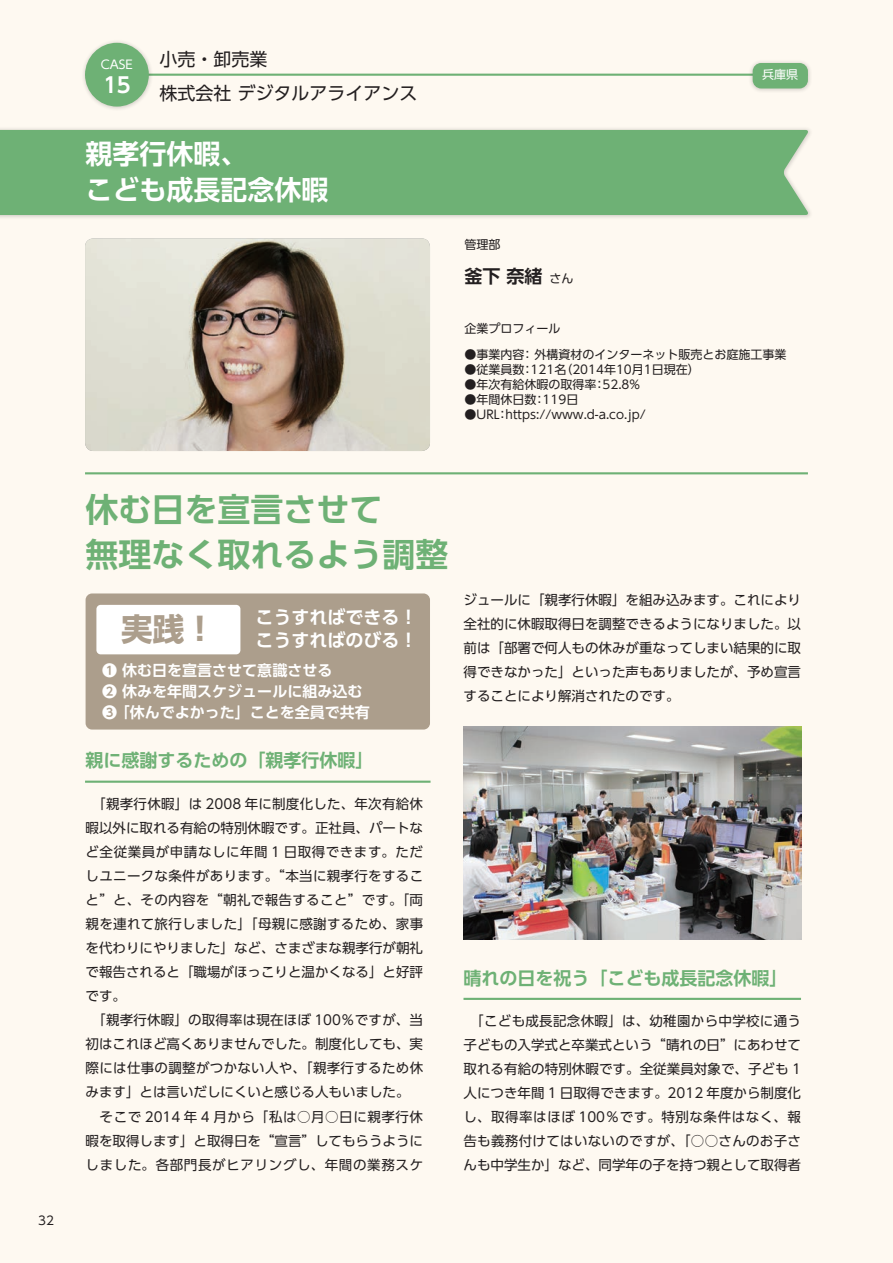
<style>
.page{position:relative;width:893px;height:1263px;background:#fef9f1}
.page>*{position:absolute;margin:0;border:0;box-sizing:border-box;transform-origin:0 0}
.t1{font:700 33px/45px "UD Shin Go Pro De";color:#6eb175}
.t2{font:700 31.5px "UD Shin Go Pro";color:#ac9e8c}
.t3{font:700 27px/36px "UD Shin Go Pro De";color:#fff}
.t4{font:700 21px "UD Shin Go Pro De";color:#fff}
.t5{font:700 18px "UD Shin Go Pro De";color:#6eb175}
.t6{font:18px "UD Shin Go Pro";color:#231f20}
.t7{font:700 18px/22.5px "UD Shin Go Pro De";color:#fff}
.t8{font:700 18px "UD Shin Go Pro De";color:#231f20}
.t9{font:700 15px/21px "UD Shin Go Pro De";color:#fff}
.t10{font:13.5px/24px "UD Shin Go Pro";color:#231f20;text-align:justify}
.t11{font:12px "UD Shin Go Pro";color:#231f20}
.t12{font:12px "UD Shin Go Pro";color:#fff}
.s1{font-family:"UD Shin Go Pro";font-weight:400;font-size:12px}
</style>
<div class="page">
<hr style="left:85px;top:74px;width:723px;height:2px;background:#6eb175">
<hr style="left:85px;top:472px;width:723px;height:2px;background:#6eb175">
<hr style="left:85px;top:781px;width:346px;height:2px;background:#6eb175">
<div style="left:81px;top:39px;width:73px;height:72px;background:#231f20;opacity:.2"></div>
<div style="left:85px;top:43px;width:64px;height:64px;background:#6eb175;border-radius:50%"></div>
<div style="left:748px;top:59px;width:65px;height:34px;background:#231f20;opacity:.2"></div>
<div style="left:753px;top:63px;width:55px;height:25px;background:#6eb175;border-radius:9px"></div>
<div style="left:0;top:126px;width:813px;height:94px;background:#231f20;opacity:.2"></div>
<div style="left:0;top:130px;width:809px;height:85px;background:#6eb175"></div>
<div style="left:86px;top:593px;width:344px;height:136px;background:#ac9e8c;border-radius:6px"></div>
<div style="left:96px;top:605px;width:144px;height:49px;background:#fff;border-radius:4px"></div>
<img style="left:85px;top:238px;width:345px;height:213px">
<hr style="left:463px;top:998px;width:338px;height:2px;background:#6eb175">
<img style="left:463px;top:726px;width:338px;height:214px">
<p class="t11" style="left:38px;top:1211px;width:17px">32</p>
<p class="t12" style="left:101px;top:54px;width:34px">CASE</p>
<h3 class="t6" style="left:159px;top:45px;width:109px">小売・卸売業</h3>
<h3 class="t4" style="left:103px;top:68px;width:29px">15</h3>
<h3 class="t6" style="left:159px;top:79px;width:259px">株式会社 デジタルアライアンス</h3>
<h3 class="t3" style="left:86px;top:135px;width:244px">親孝行休暇、<br>こども成長記念休暇</h3>
<p class="t11" style="left:465px;top:235px;width:37px">管理部</p>
<h3 class="t8" style="left:465px;top:262px;width:111px">釜下 奈緒<span class="s1">さん</span></h3>
<p class="t11" style="left:465px;top:319px;width:97px">企業プロフィール</p>
<p class="t12" style="left:762px;top:65px;width:37px">兵庫県</p>
<p class="t11" style="left:465px;top:345px;width:323px">●事業内容： 外構資材のインターネット販売とお庭施工事業</p>
<p class="t11" style="left:465px;top:360px;width:237px">●従業員数：121名（2014年10月1日現在）</p>
<p class="t11" style="left:465px;top:375px;width:177px">●年次有給休暇の取得率：52.8%</p>
<p class="t11" style="left:465px;top:390px;width:115px">●年間休日数：119日</p>
<p class="t11" style="left:465px;top:405px;width:183px">●URL：https://www.d-a.co.jp/</p>
<h1 class="t1" style="left:86px;top:486px;width:365px">休む日を宣言させて<br>無理なく取れるよう調整</h1>
<h2 class="t2" style="left:121px;top:603px;width:96px">実践！</h2>
<h3 class="t7" style="left:255px;top:606px;width:164px">こうすればできる！こうすればのびる！</h3>
<p class="t9" style="left:102px;top:659px;width:269px">❶ 休む日を宣言させて意識させる<br>❷ 休みを年間スケジュールに組み込む<br>❸ 「休んでよかった」ことを全員で共有</p>
<h3 class="t5" style="left:86px;top:745px;width:289px">親に感謝するための「親孝行休暇」</h3>
<p class="t10" style="left:86px;top:792px;width:339px;text-align:left">　「親孝行休暇」は 2008 年に制度化した、年次有給休暇以外に取れる有給の特別休暇です。正社員、パートなど全従業員が申請なしに年間 1 日取得できます。ただしユニークな条件があります。“本当に親孝行をすること”と、その内容を“朝礼で報告すること”です。「両親を連れて旅行しました」「母親に感謝するため、家事を代わりにやりました」など、さまざまな親孝行が朝礼で報告されると「職場がほっこりと温かくなる」と好評です。<br>　「親孝行休暇」の取得率は現在ほぼ 100％ですが、当初はこれほど高くありませんでした。制度化しても、実際には仕事の調整がつかない人や、「親孝行するため休みます」とは言いだしにくいと感じる人もいました。　そこで 2014 年 4 月から「私は○月○日に親孝行休暇を取得します」と取得日を“宣言”してもらうようにしました。各部門長がヒアリングし、年間の業務スケ</p>
<p class="t10" style="left:463px;top:588px;width:339px">ジュールに「親孝行休暇」を組み込みます。これにより全社的に休暇取得日を調整できるようになりました。以前は「部署で何人もの休みが重なってしまい結果的に取得できなかった」といった声もありましたが、予め宣言することにより解消されたのです。</p>
<h3 class="t5" style="left:463px;top:964px;width:326px">晴れの日を祝う「こども成長記念休暇」</h3>
<p class="t10" style="left:463px;top:1008px;width:339px">　「こども成長記念休暇」は、幼稚園から中学校に通う子どもの入学式と卒業式という“晴れの日”にあわせて取れる有給の特別休暇です。全従業員対象で、子ども 1人につき年間 1 日取得できます。2012 年度から制度化し、取得率はほぼ 100％です。特別な条件はなく、報告も義務付けてはいないのですが、「○○さんのお子さんも中学生か」など、同学年の子を持つ親として取得者</p>
</div>
